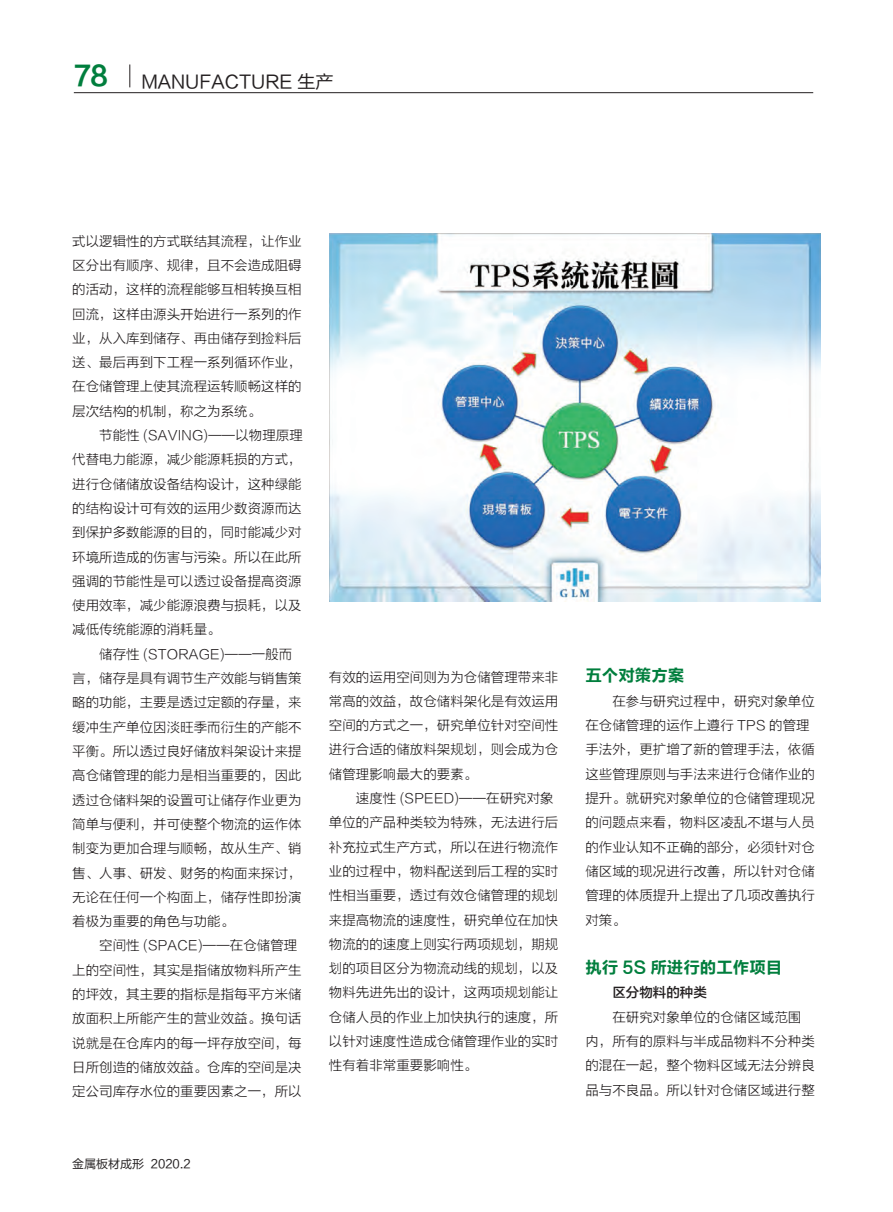
<style>
.page{position:relative;width:893px;height:1212px;background:#fff}
.page>*{position:absolute;margin:0;border:0;box-sizing:border-box;transform-origin:0 0}
.t1{font:18px "FZLTHK GBK1 0";color:#231f20}
.t2{font:16.5px "FZLTCHJW GB1 0";color:#007e3d}
.t3{font:13.5px/24.3px "FZLTXHK";color:#231f20}
.t4{font:13.5px "FZLTZHK GBK1 0";color:#231f20}
.t5{font:12px "FZLTHK GBK1 0";color:#231f20}
</style>
<div class="page">
<hr style="left:74px;top:92px;width:739px;height:1px;background:#231f20">
<svg style="left:130px;top:64px;width:1px;height:23px"></svg>
<img style="left:329px;top:234px;width:492px;height:368px">
<h1 class="t1" style="left:74px;top:72px;width:261px"><sup>78</sup> MANUFACTURE 生产</h1>
<p class="t3" style="left:72px;top:229px;width:231px;text-align:justify">式以逻辑性的方式联结其流程，让作业区分出有顺序、规律，且不会造成阻碍的活动，这样的流程能够互相转换互相回流，这样由源头开始进行一系列的作业，从入库到储存、再由储存到捡料后送、最后再到下工程一系列循环作业，在仓储管理上使其流程运转顺畅这样的层次结构的机制，称之为系统。</p>
<p class="t3" style="left:72px;top:423px;width:232px;text-align:justify;text-indent:27px">节能性 (SAVING)——以物理原理代替电力能源，减少能源耗损的方式，进行仓储储放设备结构设计，这种绿能的结构设计可有效的运用少数资源而达到保护多数能源的目的，同时能减少对环境所造成的伤害与污染。所以在此所强调的节能性是可以透过设备提高资源使用效率，减少能源浪费与损耗，以及减低传统能源的消耗量。</p>
<p class="t3" style="left:72px;top:642px;width:231px;text-indent:27px">储存性 (STORAGE)——一般而言，储存是具有调节生产效能与销售策略的功能，主要是透过定额的存量，来缓冲生产单位因淡旺季而衍生的产能不平衡。所以透过良好储放料架设计来提高仓储管理的能力是相当重要的，因此透过仓储料架的设置可让储存作业更为简单与便利，并可使整个物流的运作体制变为更加合理与顺畅，故从生产、销售、人事、研发、财务的构面来探讨，无论在任何一个构面上，储存性即扮演着极为重要的角色与功能。</p>
<p class="t3" style="left:72px;top:934px;width:231px;text-indent:27px">空间性 (SPACE)——在仓储管理上的空间性，其实是指储放物料所产生的坪效，其主要的指标是指每平方米储放面积上所能产生的营业效益。换句话说就是在仓库内的每一坪存放空间，每日所创造的储放效益。仓库的空间是决定公司库存水位的重要因素之一，所以</p>
<p class="t5" style="left:72px;top:1157px;width:120px">金属板材成形 2020.2</p>
<p class="t3" style="left:329px;top:665px;width:231px;text-align:justify">有效的运用空间则为为仓储管理带来非常高的效益，故仓储料架化是有效运用空间的方式之一，研究单位针对空间性进行合适的储放料架规划，则会成为仓储管理影响最大的要素。</p>
<p class="t3" style="left:329px;top:786px;width:231px;text-indent:27px">速度性 (SPEED)——在研究对象单位的产品种类较为特殊，无法进行后补充拉式生产方式，所以在进行物流作业的过程中，物料配送到后工程的实时性相当重要，透过有效仓储管理的规划来提高物流的速度性，研究单位在加快物流的的速度上则实行两项规划，期规划的项目区分为物流动线的规划，以及物料先进先出的设计，这两项规划能让仓储人员的作业上加快执行的速度，所以针对速度性造成仓储管理作业的实时性有着非常重要影响性。</p>
<p class="t2" style="left:585px;top:666px;width:101px">五个对策方案</p>
<p class="t3" style="left:585px;top:689px;width:231px;text-indent:27px">在参与研究过程中，研究对象单位在仓储管理的运作上遵行 TPS 的管理手法外，更扩增了新的管理手法，依循这些管理原则与手法来进行仓储作业的提升。就研究对象单位的仓储管理现况的问题点来看，物料区凌乱不堪与人员的作业认知不正确的部分，必须针对仓储区域的现况进行改善，所以针对仓储管理的体质提升上提出了几项改善执行对策。</p>
<p class="t2" style="left:585px;top:958px;width:199px">执行 5S 所进行的工作项目</p>
<p class="t4" style="left:612px;top:985px;width:96px">区分物料的种类</p>
<p class="t3" style="left:585px;top:1005px;width:231px;text-indent:27px">在研究对象单位的仓储区域范围内，所有的原料与半成品物料不分种类的混在一起，整个物料区域无法分辨良品与不良品。所以针对仓储区域进行整</p>
</div>
